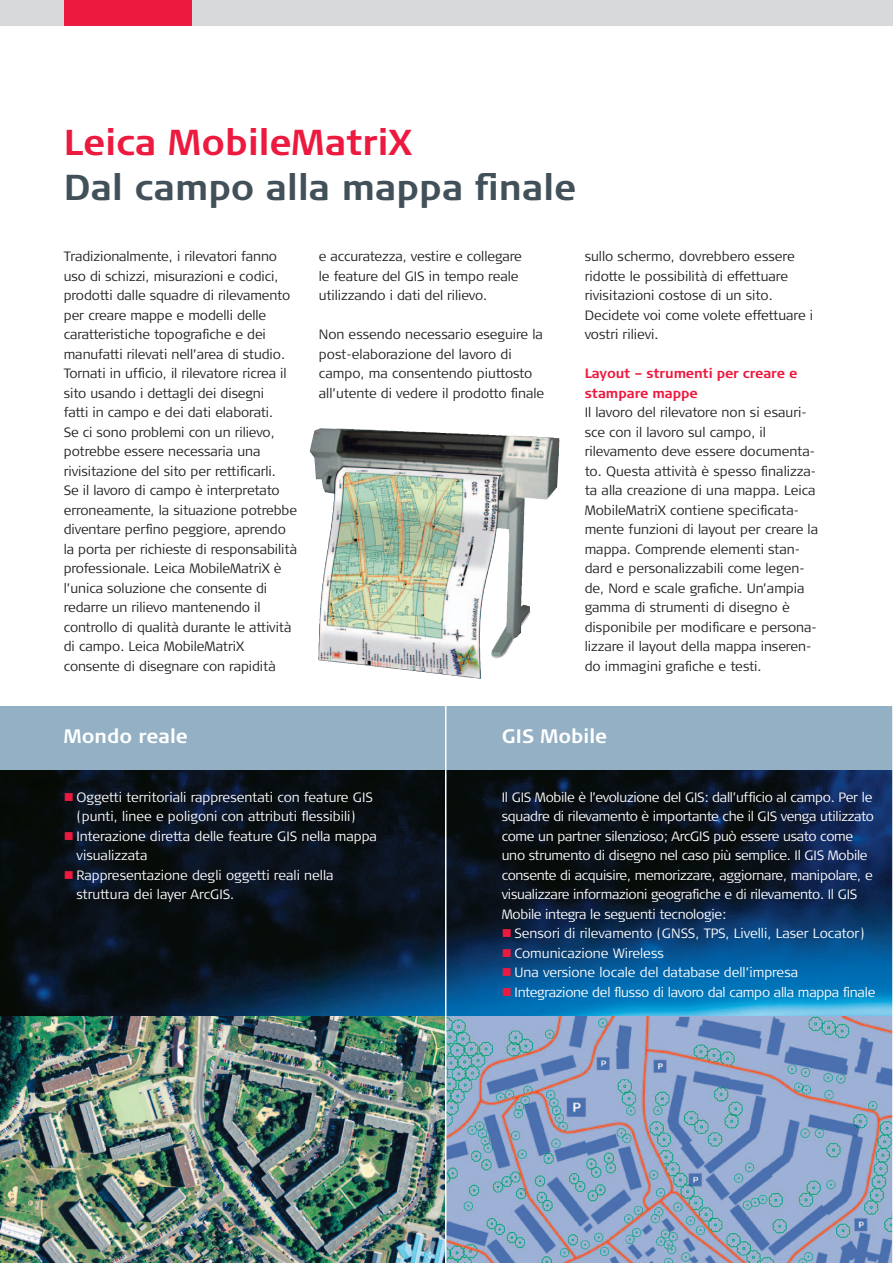
<style>
.page{position:relative;width:893px;height:1263px;background:#fff}
.page>*{position:absolute;margin:0;border:0;box-sizing:border-box;transform-origin:0 0}
.t1{font:700 36px "Signa Column";color:#425159}
.t2{font:700 36px "Signa Column";color:#ed1a40}
.t3{font:700 19.5px "Signa Column";color:#fff}
.t4{font:300 13.5px/19.5px "Signa Column";letter-spacing:-.005em;color:#231f20}
.t5{font:300 13.5px/19.5px "Signa Column";letter-spacing:-.02em;color:#fff}
.t6{font:300 13.5px/19.5px "Signa Column";color:#fff}
.t7{font:700 13.5px/19.5px "Signa Column";letter-spacing:-.01em;color:#ed1a40}
.s1{color:#ed1a40}
</style>
<div class="page">
<div style="left:0;top:0;width:893px;height:26px;background:#d8d9db"></div>
<div style="left:64px;top:0;width:127px;height:26px;background:#ed1a40"></div>
<img style="left:0;top:770px;width:892px;height:246px">
<div style="left:0;top:706px;width:893px;height:64px;background:#94b0c4"></div>
<img style="left:0;top:1016px;width:445px;height:247px">
<svg style="left:446px;top:1016px;width:446px;height:247px;background:#89a0c2"></svg>
<img style="left:310px;top:428px;width:195px;height:251px">
<hr style="left:892px;top:696px;width:1px;height:567px;background:#fff">
<hr style="left:445px;top:706px;width:1px;height:557px;background:#fff">
<h1 class="t2" style="left:64px;top:122px;width:350px">Leica MobileMatriX</h1>
<h1 class="t1" style="left:64px;top:167px;width:514px">Dal campo alla mappa finale</h1>
<p class="t4" style="left:64px;top:247px;width:235px">Tradizionalmente, i rilevatori fanno uso di schizzi, misurazioni e codici, prodotti dalle squadre di rilevamento per creare mappe e modelli delle caratteristiche topografiche e dei manufatti rilevati nell’area di studio.<br>Tornati in ufficio, il rilevatore ricrea il sito usando i dettagli dei disegni<br>fatti in campo e dei dati elaborati.<br>Se ci sono problemi con un rilievo, potrebbe essere necessaria una rivisitazione del sito per rettificarli.<br>Se il lavoro di campo è interpretato erroneamente, la situazione potrebbe diventare perfino peggiore, aprendo la porta per richieste di responsabilità professionale. Leica MobileMatriX è l’unica soluzione che consente di redarre un rilievo mantenendo il controllo di qualità durante le attività di campo. Leica MobileMatriX consente di disegnare con rapidità</p>
<p class="t4" style="left:319px;top:247px;width:204px">e accuratezza, vestire e collegare le feature del GIS in tempo reale utilizzando i dati del rilievo.</p>
<p class="t4" style="left:319px;top:325px;width:227px">Non essendo necessario eseguire la post-elaborazione del lavoro di campo, ma consentendo piuttosto all’utente di vedere il prodotto finale</p>
<p class="t4" style="left:585px;top:247px;width:230px">sullo schermo, dovrebbero essere ridotte le possibilità di effettuare rivisitazioni costose di un sito.<br>Decidete voi come volete effettuare i vostri rilievi.</p>
<p class="t7" style="left:585px;top:364px;width:214px">Layout – strumenti per creare e stampare mappe</p>
<p class="t4" style="left:585px;top:403px;width:235px">Il lavoro del rilevatore non si esauri&shy;sce con il lavoro sul campo, il rilevamento deve essere documenta&shy;to. Questa attività è spesso finalizza&shy;ta alla creazione di una mappa. Leica MobileMatriX contiene specificata&shy;mente funzioni di layout per creare la mappa. Comprende elementi stan&shy;dard e personalizzabili come legen&shy;de, Nord e scale grafiche. Un’ampia gamma di strumenti di disegno è disponibile per modificare e persona&shy;lizzare il layout della mappa inseren&shy;do immagini grafiche e testi.</p>
<h2 class="t3" style="left:64px;top:725px;width:126px">Mondo reale</h2>
<p class="t6" style="left:64px;top:787px;width:311px;text-align:center"><span class="s1">■</span> Oggetti territoriali rappresentati con feature GIS (punti, linee e poligoni con attributi flessibili)</p>
<p class="t6" style="left:77px;top:826px;width:302px;text-indent:-13px"><span class="s1">■</span> Interazione diretta delle feature GIS nella mappa visualizzata</p>
<p class="t6" style="left:77px;top:865px;width:258px;text-indent:-13px"><span class="s1">■</span> Rappresentazione degli oggetti reali nella struttura dei layer ArcGIS.</p>
<h2 class="t3" style="left:502px;top:725px;width:107px">GIS Mobile</h2>
<p class="t5" style="left:502px;top:787px;width:374px">Il GIS Mobile è l’evoluzione del GIS: dall’ufficio al campo. Per le squadre di rilevamento è importante che il GIS venga utilizzato come un partner silenzioso; ArcGIS può essere usato come uno strumento di disegno nel caso più semplice. Il GIS Mobile consente di acquisire, memorizzare, aggiornare, manipolare, e visualizzare informazioni geografiche e di rilevamento. Il GIS Mobile integra le seguenti tecnologie:</p>
<p class="t6" style="left:502px;top:924px;width:365px"><span class="s1">■</span> Sensori di rilevamento (GNSS, TPS, Livelli, Laser Locator)</p>
<p class="t6" style="left:502px;top:943px;width:164px"><span class="s1">■</span> Comunicazione Wireless</p>
<p class="t6" style="left:502px;top:963px;width:298px"><span class="s1">■</span> Una versione locale del database dell’impresa</p>
<p class="t5" style="left:502px;top:982px;width:375px"><span class="s1">■</span> Integrazione del flusso di lavoro dal campo alla mappa finale</p>
</div>
